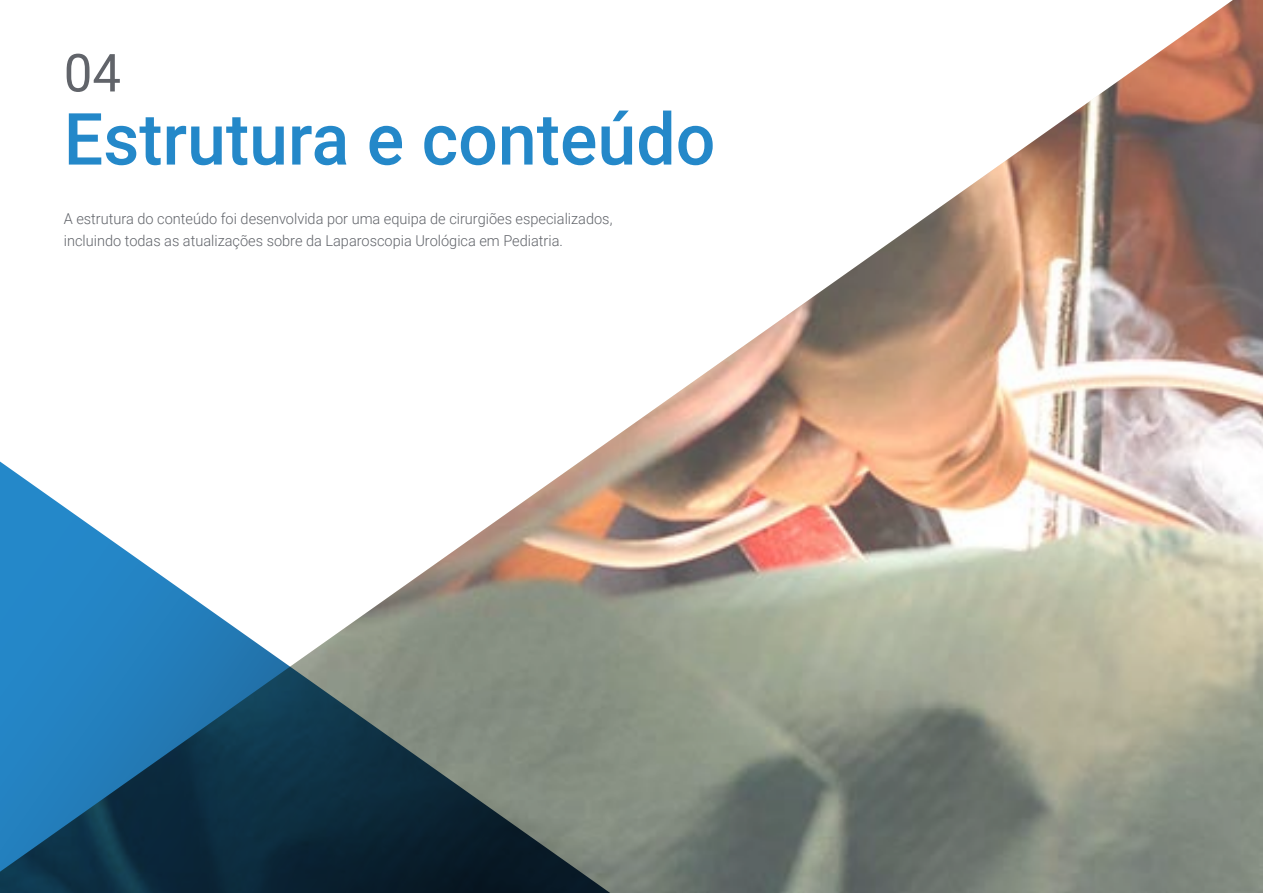
<style>
.page{position:relative;width:1263px;height:893px;background:#fff}
.page>*{position:absolute;margin:0;border:0;box-sizing:border-box;transform-origin:0 0}
.t1{font:500 72px "Roboto";color:#2488c9}
.t2{font:52.5px "Roboto";color:#61646a}
.t3{font:300 15px/22.5px "Roboto";color:#61646a}
</style>
<div class="page">
<img style="left:602px;top:0;width:661px;height:893px">
<svg style="left:0;top:446px;width:640px;height:447px"></svg>
<h2 class="t2" style="left:64px;top:36px;width:59px">04</h2>
<h1 class="t1" style="left:64px;top:89px;width:653px">Estrutura e conteúdo</h1>
<p class="t3" style="left:64px;top:207px;width:550px">A estrutura do conteúdo foi desenvolvida por uma equipa de cirurgiões especializados, incluindo todas as atualizações sobre da Laparoscopia Urológica em Pediatria.</p>
</div>
